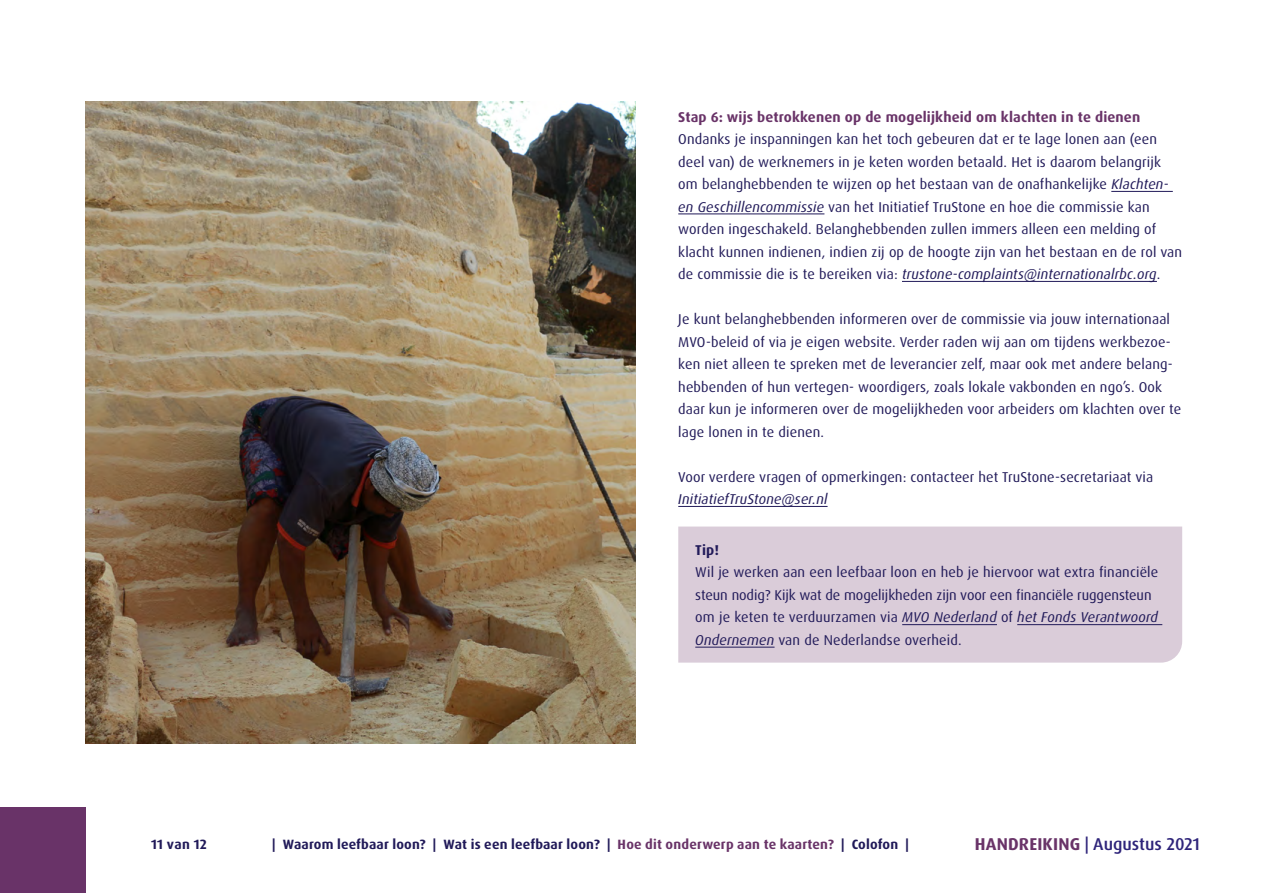
<style>
.page{position:relative;width:1263px;height:893px;background:#fff}
.page>*{position:absolute;margin:0;border:0;box-sizing:border-box;transform-origin:0 0}
.t1{font:500 17.1px "Dax OT";color:#2e247a}
.t2{font:14.25px/22.5px "Dax OT";letter-spacing:.01em;color:#211a59}
.t3{font:700 14.25px "Dax OT";letter-spacing:.01em;color:#693368}
.t4{font:italic 14.25px "Dax OT";letter-spacing:.01em;color:#211a59}
.t5{font:700 14.25px "Dax OT";color:#211a59}
.t6{font:700 13.5px "Dax OT";letter-spacing:.015em;color:#211a59}
.s1{font-style:italic}
.s2{color:#693368}
.s3{font-weight:700;color:#693368}
</style>
<div class="page">
<hr style="left:1111px;top:191px;width:62px;height:1px;background:#211a59">
<hr style="left:678px;top:213px;width:146px;height:1px;background:#211a59">
<hr style="left:902px;top:281px;width:255px;height:1px;background:#211a59">
<hr style="left:678px;top:506px;width:149px;height:1px;background:#211a59">
<img style="left:85px;top:101px;width:551px;height:642px">
<div style="left:0;top:808px;width:85px;height:85px;background:#693368"></div>
<div style="left:678px;top:527px;width:504px;height:136px;background:#daccd9"></div>
<hr style="left:902px;top:624px;width:95px;height:1px;background:#211a59">
<hr style="left:1017px;top:624px;width:145px;height:1px;background:#211a59">
<hr style="left:695px;top:647px;width:79px;height:1px;background:#211a59">
<p class="t3" style="left:678px;top:107px;width:463px">Stap 6: wijs betrokkenen op de mogelijkheid om klachten in te dienen</p>
<p class="t2" style="left:678px;top:128px;width:505px">Ondanks je inspanningen kan het toch gebeuren dat er te lage lonen aan (een deel van) de werknemers in je keten worden betaald. Het is daarom belangrijk om belanghebbenden te wijzen op het bestaan van de onafhankelijke <span class="s1">Klachten&shy;en Geschillencommissie</span> van het Initiatief TruStone en hoe die commissie kan worden ingeschakeld. Belanghebbenden zullen immers alleen een melding of klacht kunnen indienen, indien zij op de hoogte zijn van het bestaan en de rol van de commissie die is te bereiken via: <span class="s1">trustone-complaints@internationalrbc.org</span>.</p>
<p class="t2" style="left:678px;top:308px;width:504px">Je kunt belanghebbenden informeren over de commissie via jouw internationaal MVO-beleid of via je eigen website. Verder raden wij aan om tijdens werkbezoe&shy;ken niet alleen te spreken met de leverancier zelf, maar ook met andere belang&shy;hebbenden of hun vertegen- woordigers, zoals lokale vakbonden en ngo’s. Ook daar kun je informeren over de mogelijkheden voor arbeiders om klachten over te lage lonen in te dienen.</p>
<p class="t2" style="left:678px;top:465px;width:476px">Voor verdere vragen of opmerkingen: contacteer het TruStone-secretariaat via</p>
<p class="t4" style="left:678px;top:490px;width:151px">InitiatiefTruStone@ser.nl</p>
<p class="t5" style="left:695px;top:541px;width:25px">Tip!</p>
<p class="t2" style="left:695px;top:561px;width:465px">Wil je werken aan een leefbaar loon en heb je hiervoor wat extra financiële steun nodig? Kijk wat de mogelijkheden zijn voor een financiële ruggensteun om je keten te verduurzamen via <span class="s1">MVO Nederland</span> of <span class="s1">het Fonds Verantwoord Ondernemen</span> van de Nederlandse overheid.</p>
<p class="t6" style="left:151px;top:836px;width:57px">11 van 12</p>
<p class="t6" style="left:272px;top:836px;width:638px">| Waarom leefbaar loon? | Wat is een leefbaar loon? | <span class="s2">Hoe dit onderwerp aan te kaarten?</span> | Colofon |</p>
<p class="t1" style="left:975px;top:833px;width:226px"><span class="s3">HANDREIKING</span> | Augustus 2021</p>
</div>
